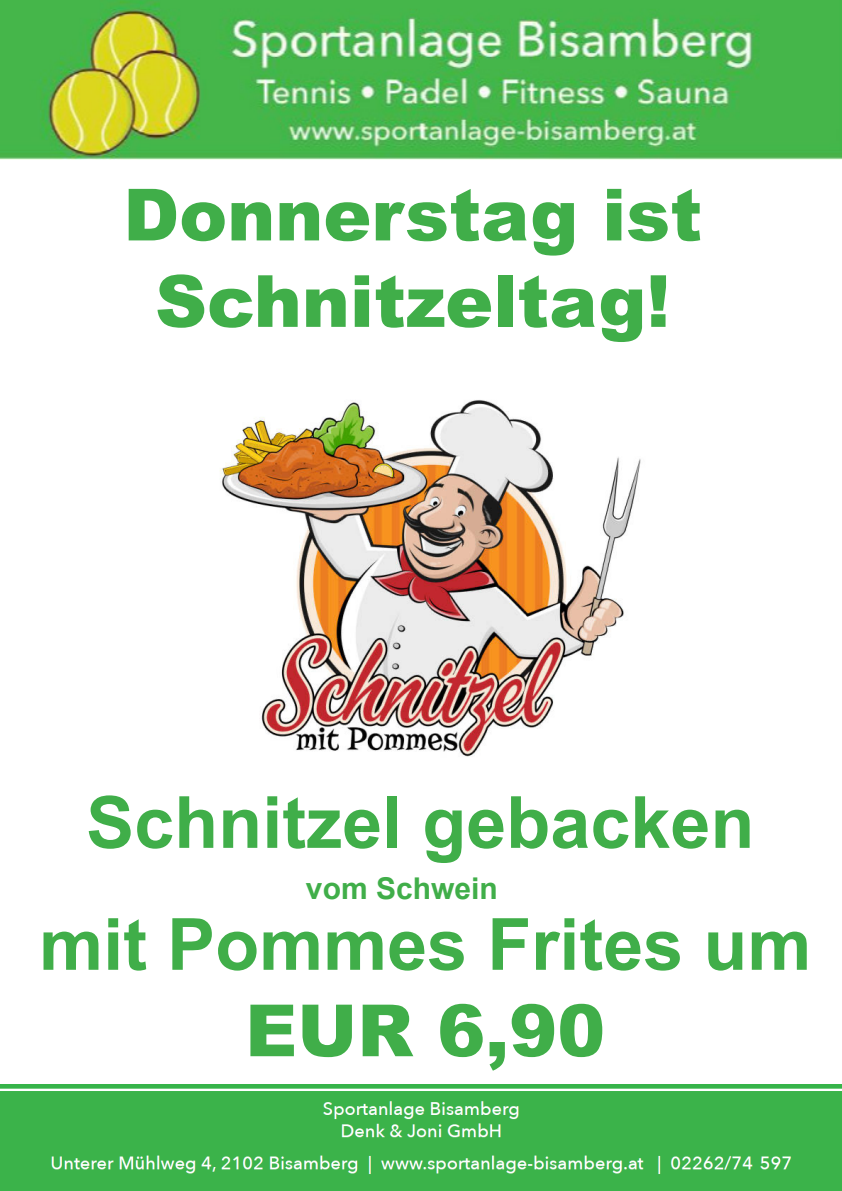
<style>
.page{position:relative;width:842px;height:1191px;background:#fff}
.page>*{position:absolute;margin:0;border:0;box-sizing:border-box;transform-origin:0 0}
.t1{font:700 72px/86.4px "Arial";color:#40ae49;text-align:center}
.t2{font:900 72px/86.4px "Arial";color:#40ae49;text-align:center}
.t3{font:700 30px "Arial";color:#40ae49}
.s1{font-weight:900}
</style>
<div class="page">
<img style="left:0;top:1084px;width:842px;height:107px">
<img style="left:0;top:0;width:842px;height:160px">
<img style="left:220px;top:400px;width:421px;height:357px">
<p class="t2" style="left:123px;top:169px;width:580px">Donnerstag ist<br>Schnitzeltag!</p>
<p class="t1" style="left:86px;top:780px;width:670px">Schnitzel gebacken</p>
<p class="t3" style="left:306px;top:867px;width:193px">vom Schwein</p>
<p class="t1" style="left:39px;top:902px;width:774px">mit Pommes Frites um<br><span class="s1">EUR 6,90</span></p>
</div>
